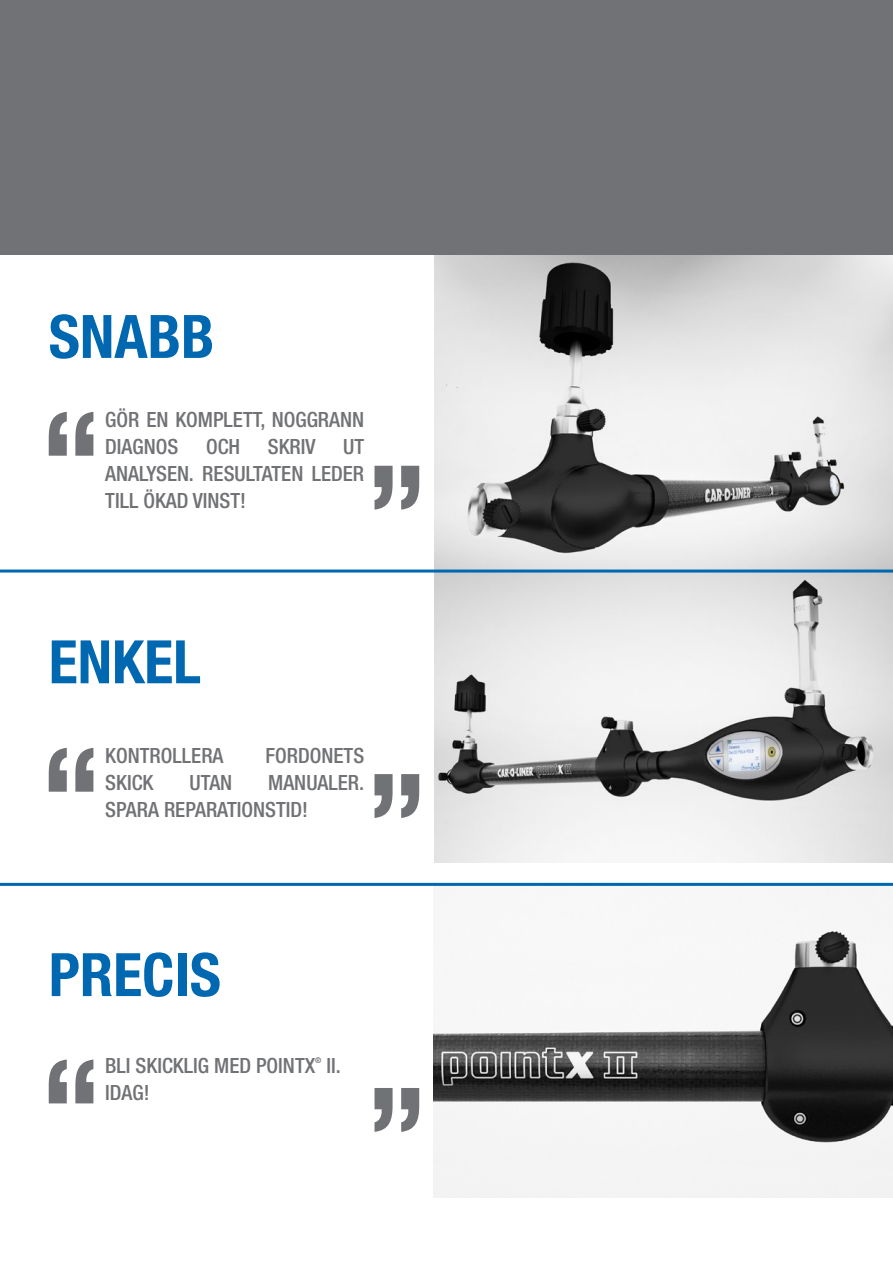
<style>
.page{position:relative;width:893px;height:1263px;background:#fff}
.page>*{position:absolute;margin:0;border:0;box-sizing:border-box;transform-origin:0 0}
.t1{font:700 condensed 60px "Helvetica Neue LT Pro";color:#0067b1}
.t2{font:500 condensed 21px/27px "Helvetica Neue LT Pro";color:#717275}
.t3{font:500 condensed 7.8px "Helvetica Neue LT Pro";color:#717275}
</style>
<div class="page">
<div style="left:0;top:0;width:893px;height:254px;background:#717275"></div>
<img style="left:434px;top:572px;width:459px;height:290px">
<img style="left:434px;top:886px;width:459px;height:312px">
<img style="left:434px;top:255px;width:459px;height:314px">
<hr style="left:0;top:569px;width:893px;height:3px;background:#0067b1">
<hr style="left:0;top:883px;width:893px;height:3px;background:#0067b1">
<svg style="left:49px;top:412px;width:44px;height:44px"></svg>
<svg style="left:375px;top:466px;width:44px;height:44px"></svg>
<svg style="left:49px;top:748px;width:44px;height:44px"></svg>
<svg style="left:375px;top:774px;width:44px;height:44px"></svg>
<svg style="left:49px;top:1059px;width:44px;height:44px"></svg>
<svg style="left:375px;top:1088px;width:44px;height:44px"></svg>
<p class="t1" style="left:49px;top:300px;width:167px">SNABB</p>
<p class="t2" style="left:105px;top:406px;width:260px">GÖR EN KOMPLETT, NOGGRANN<br>DIAGNOS</p>
<p class="t2" style="left:206px;top:433px;width:36px">OCH</p>
<p class="t2" style="left:268px;top:433px;width:49px">SKRIV</p>
<p class="t2" style="left:105px;top:433px;width:260px;text-align:justify;text-indent:238px">UT ANALYSEN. RESULTATEN LEDER TILL ÖKAD VINST!</p>
<p class="t1" style="left:49px;top:626px;width:154px">ENKEL</p>
<p class="t2" style="left:105px;top:741px;width:120px">KONTROLLERA</p>
<p class="t2" style="left:265px;top:741px;width:100px">FORDONETS</p>
<p class="t2" style="left:105px;top:768px;width:50px">SKICK</p>
<p class="t2" style="left:189px;top:768px;width:44px">UTAN</p>
<p class="t2" style="left:105px;top:768px;width:260px;text-indent:163px">MANUALER.<br>SPARA REPARATIONSTID!</p>
<p class="t1" style="left:49px;top:938px;width:174px">PRECIS</p>
<p class="t2" style="left:105px;top:1052px;width:211px">BLI SKICKLIG MED POINTX</p>
<p class="t3" style="left:315px;top:1055px;width:8px">®</p>
<p class="t2" style="left:327px;top:1052px;width:16px">II.</p>
<p class="t2" style="left:105px;top:1079px;width:46px">IDAG!</p>
</div>
